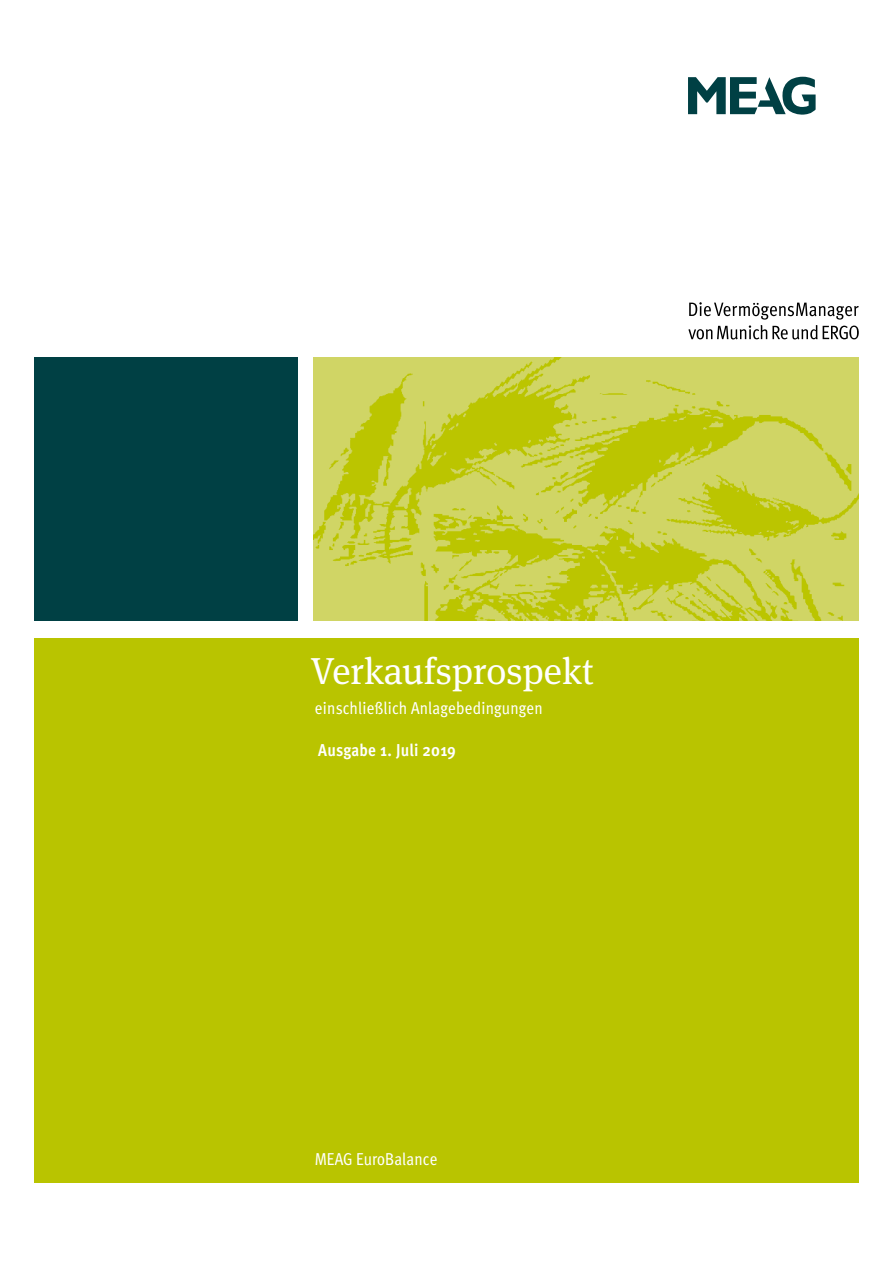
<style>
.page{position:relative;width:893px;height:1263px;background:#fff}
.page>*{position:absolute;margin:0;border:0;box-sizing:border-box;transform-origin:0 0}
.U1_Titel{font:37.5px "MEAG Meta Serif OT";color:#fff}
.U1_Subline{font:17.25px "MEAG Meta Cond OT";letter-spacing:.015em;color:#fff}
.t1{font:700 17.25px "MEAG Meta Cond OT";letter-spacing:.015em;color:#fff}
.U1_Fonds_Auflistung{font:17.25px "MEAG Meta Cond OT";letter-spacing:.01em;color:#fff}
</style>
<div class="page">
<div style="left:34px;top:357px;width:264px;height:264px;background:#004044"></div>
<div style="left:34px;top:638px;width:825px;height:544px;background:#b9c400"></div>
<img style="left:314px;top:357px;width:544px;height:264px">
<svg style="left:688px;top:77px;width:128px;height:38px"></svg>
<svg style="left:688px;top:302px;width:171px;height:37px"></svg>
<p class="U1_Titel" style="left:310px;top:650px;width:285px">Verkaufsprospekt</p>
<p class="U1_Subline" style="left:315px;top:698px;width:229px">einschließlich Anlagebedingungen</p>
<p class="t1" style="left:318px;top:739px;width:139px">Ausgabe 1. Juli 2019</p>
<p class="U1_Fonds_Auflistung" style="left:315px;top:1148px;width:124px">MEAG EuroBalance</p>
</div>
